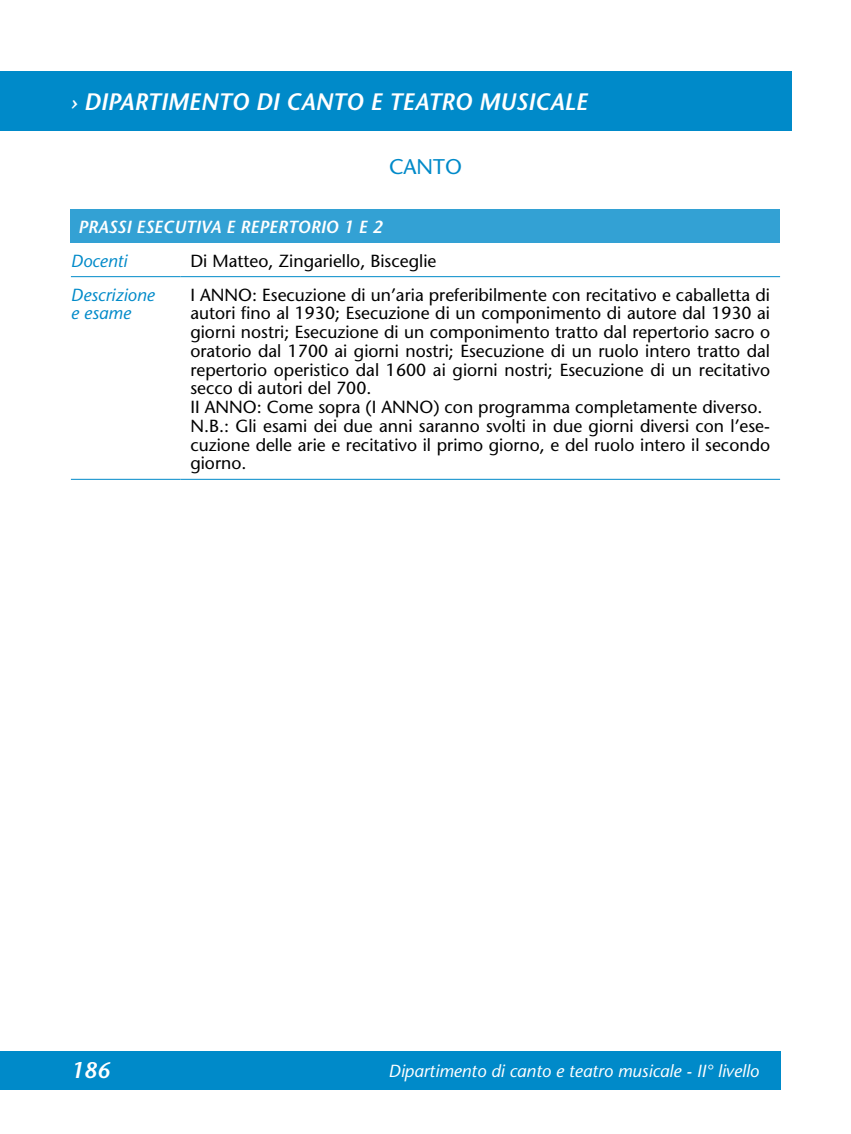
<style>
.page{position:relative;width:851px;height:1134px;background:#fff}
.page>*{position:absolute;margin:0;border:0;box-sizing:border-box;transform-origin:0 0}
.t1{font:italic 600 23.75px "Stone Sans";color:#fff}
.t2{font:italic 600 22.5px "Stone Sans";color:#fff}
.t3{font:21.25px "Stone Sans";color:#008ac9}
.t4{font:17.5px/18.8px "Stone Sans";color:#000}
.t5{font:italic 17.5px "Stone Sans";color:#fff}
.t6{font:italic 600 17.5px "Stone Sans";color:#fff}
.t7{font:italic 17.5px/18.8px "Stone Sans";color:#008ac9}
</style>
<div class="page">
<div style="left:0;top:1051px;width:780px;height:38px;background:#008ac9"></div>
<div style="left:0;top:71px;width:791px;height:59px;background:#008ac9"></div>
<div style="left:71px;top:209px;width:709px;height:34px;background:#33a1d4"></div>
<hr style="left:71px;top:276px;width:109px;height:1px;background:#008ac9">
<hr style="left:180px;top:276px;width:600px;height:1px;background:#008ac9">
<hr style="left:71px;top:479px;width:109px;height:1px;background:#008ac9">
<hr style="left:180px;top:479px;width:600px;height:1px;background:#008ac9">
<h1 class="t1" style="left:71px;top:87px;width:518px">› DIPARTIMENTO DI CANTO E TEATRO MUSICALE</h1>
<p class="t3" style="left:389px;top:153px;width:74px">Canto</p>
<p class="t6" style="left:78px;top:216px;width:306px">PRASSI ESECUTIVA E REPERTORIO 1 E 2</p>
<p class="t7" style="left:71px;top:251px;width:58px">Docenti</p>
<p class="t4" style="left:190px;top:251px;width:247px">Di Matteo, Zingariello, Bisceglie</p>
<p class="t7" style="left:71px;top:285px;width:85px">Descrizione e esame</p>
<p class="t4" style="left:190px;top:285px;width:24px">I ANNO</p>
<p class="t4" style="left:190px;top:285px;width:581px;text-indent:62px">: Esecuzione di un’aria preferibilmente con recitativo e caballetta di autori fino al 1930; Esecuzione di un componimento di autore dal 1930 ai giorni nostri; Esecuzione di un componimento tratto dal repertorio sacro o oratorio dal 1700 ai giorni nostri; Esecuzione di un ruolo intero tratto dal repertorio operistico dal 1600 ai giorni nostri; Esecuzione di un recitativo secco di autori del 700.<br>II ANNO</p>
<p class="t4" style="left:190px;top:397px;width:581px;text-indent:243px">) con programma completamente diverso.<br>N .B.: Gli esami dei due anni saranno svolti in due giorni diversi con l’ese&shy;cuzione delle arie e recitativo il primo giorno, e del ruolo intero il secondo giorno.</p>
<p class="t4" style="left:257px;top:397px;width:139px">: Come sopra (I ANNO</p>
<p class="t2" style="left:71px;top:1056px;width:40px">186</p>
<p class="t5" style="left:388px;top:1060px;width:372px">Dipartimento di canto e teatro musicale - II° livello</p>
</div>
